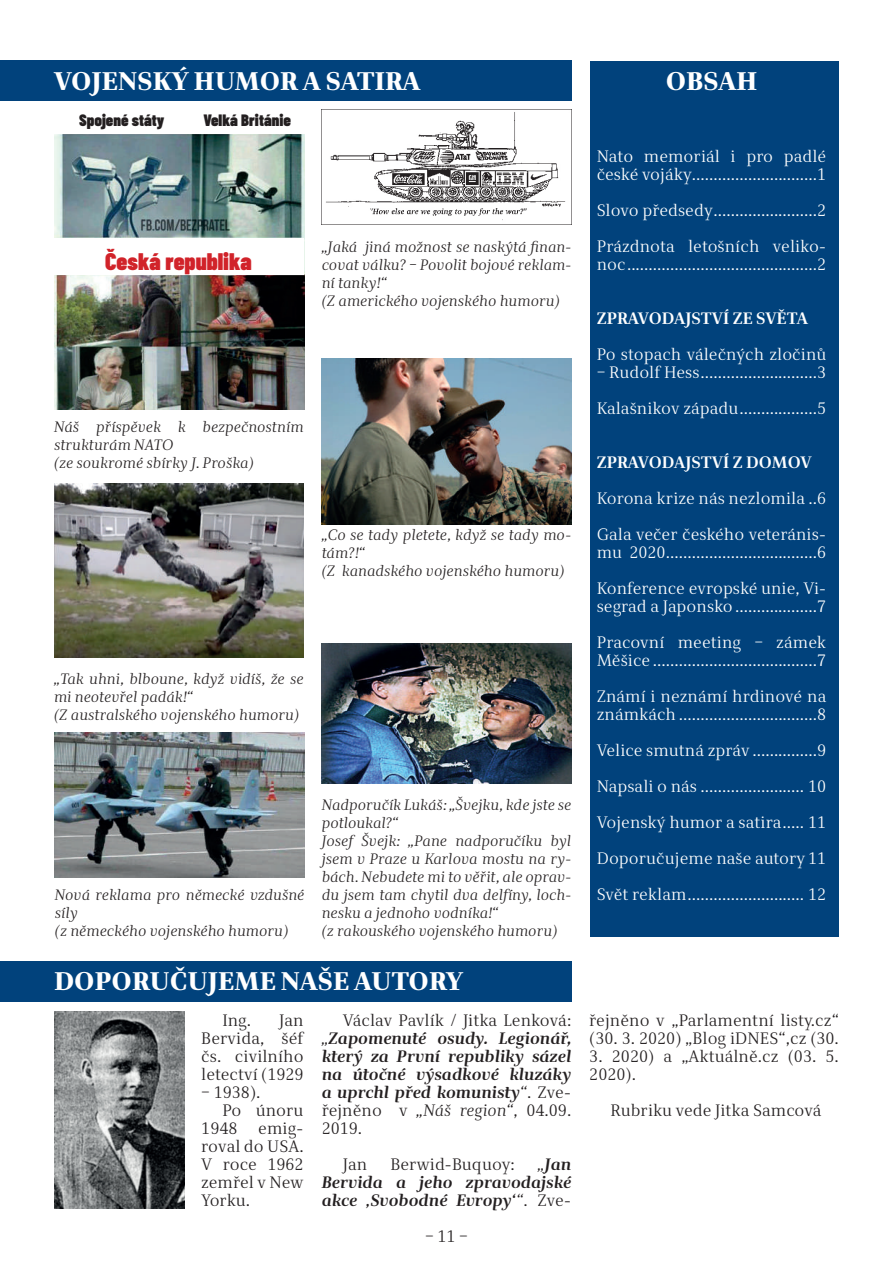
<style>
.page{position:relative;width:893px;height:1263px;background:#fff}
.page>*{position:absolute;margin:0;border:0;box-sizing:border-box;transform-origin:0 0}
.t1{font:800 25.5px "Alfon";color:#fff}
.t2{font:900 24px "Barlow Condensed";color:#d1232a}
.t3{font:16.5px/36px "Alfon";color:#fff}
.t4{font:16.5px/18px "Alfon";color:#231f20;text-align:justify}
.t5{font:italic 700 16.5px/18px "Alfon";color:#231f20;text-align:justify}
.t6{font:700 16.5px "Alfon";color:#fff}
.t7{font:900 16.5px "Barlow Condensed";color:#231f20}
.t8{font:italic 15px/18px "Alfon";color:#231f20}
.s1{font-weight:400;font-style:normal}
.s2{font-weight:400}
</style>
<div class="page">
<div style="left:0;top:961px;width:571px;height:41px;background:#01427c"></div>
<div style="left:0;top:61px;width:571px;height:40px;background:#01427c"></div>
<div style="left:590px;top:61px;width:248px;height:876px;background:#01427c"></div>
<img style="left:55px;top:1012px;width:129px;height:196px">
<img style="left:54px;top:484px;width:250px;height:173px">
<img style="left:322px;top:109px;width:249px;height:111px">
<img style="left:54px;top:134px;width:250px;height:276px">
<div style="left:54px;top:238px;width:249px;height:37px;background:#fff"></div>
<img style="left:322px;top:358px;width:249px;height:166px">
<img style="left:322px;top:643px;width:249px;height:141px">
<img style="left:55px;top:733px;width:249px;height:144px">
<h1 class="t1" style="left:54px;top:66px;width:368px">VOJENSKÝ HUMOR A SATIRA</h1>
<p class="t7" style="left:79px;top:110px;width:87px">Spojené státy</p>
<p class="t7" style="left:203px;top:110px;width:89px">Velká Británie</p>
<h2 class="t2" style="left:105px;top:246px;width:148px">Česká republika</h2>
<p class="t8" style="left:322px;top:238px;width:251px">„Jaká jiná možnost se naskýtá finan&shy;covat válku? – Povolit bojové reklam&shy;ní tanky!“<br>(Z amerického vojenského humoru)</p>
<p class="t8" style="left:54px;top:418px;width:251px">Náš příspěvek k bezpečnostním strukturám NATO<br>(ze soukromé sbírky J. Proška)</p>
<p class="t8" style="left:322px;top:526px;width:251px">„Co se tady pletete, když se tady mo&shy;tám?!“<br>(Z kanadského vojenského humoru)</p>
<p class="t8" style="left:54px;top:670px;width:251px">„Tak uhni, blboune, když vidíš, že se mi neotevřel padák!“<br>(Z australského vojenského humoru)</p>
<p class="t8" style="left:55px;top:886px;width:251px">Nová reklama pro německé vzdušné síly<br>(z německého vojenského humoru)</p>
<p class="t8" style="left:322px;top:796px;width:251px">Nadporučík Lukáš: „Švejku, kde jste se potloukal?“<br>Josef Švejk: „Pane nadporučíku byl jsem v Praze u Karlova mostu na ry&shy;bách. Nebudete mi to věřit, ale oprav&shy;du jsem tam chytil dva delfíny, loch&shy;nesku a jednoho vodníka!“<br>(z rakouského vojenského humoru)</p>
<h1 class="t1" style="left:54px;top:966px;width:411px">DOPORUČUJEME NAŠE AUTORY</h1>
<p class="t4" style="left:223px;top:1012px;width:30px">Ing.</p>
<p class="t5" style="left:322px;top:1012px;width:251px;text-indent:21px"><span class="s1">Václav Pavlík / Jitka Lenková: </span><span class="s2">„</span>Zapomenuté osudy. Legionář, který za První republiky sázel na útočné výsadkové kluzáky a uprchl před komunisty<span class="s2">“</span><span class="s1">. Zve‑ řejněno v</span> <span class="s2">„Náš region“</span><span class="s1">, 04.09.<br>2019.</span></p>
<p class="t4" style="left:343px;top:1156px;width:26px">Jan</p>
<p class="t4" style="left:390px;top:1156px;width:126px">Berwid- Buquoy:</p>
<p class="t4" style="left:201px;top:1012px;width:104px;text-indent:78px">Jan Bervida, šéf čs. civilního letectví (1929</p>
<p class="t4" style="left:201px;top:1084px;width:61px">– 1938).</p>
<p class="t4" style="left:223px;top:1102px;width:83px">Po únoru</p>
<p class="t4" style="left:201px;top:1120px;width:38px">1948</p>
<p class="t4" style="left:201px;top:1120px;width:104px;text-indent:57px">emig‑ roval do USA.<br>V roce 1962 zemřel v New Yorku.</p>
<p class="t5" style="left:322px;top:1156px;width:251px;text-indent:216px"><span class="s2">„</span>Jan Bervida a jeho zpravodajské akce ‚Svobodné Evropy‘<span class="s2">“</span><span class="s1">. Zve‑</span></p>
<p class="t4" style="left:425px;top:1228px;width:44px">– 11 –</p>
<h1 class="t1" style="left:666px;top:66px;width:93px">OBSAH</h1>
<p class="t3" style="left:597px;top:148px;width:231px;line-height:18px">Nato memoriál i pro padlé české vojáky.............................1</p>
<p class="t3" style="left:597px;top:193px;width:231px">Slovo předsedy........................2<br>Prázdnota letošních veliko‑</p>
<p class="t3" style="left:597px;top:247px;width:231px">noc............................................2</p>
<p class="t6" style="left:597px;top:309px;width:213px">ZPRAVODAJSTVÍ ZE SVĚTA</p>
<p class="t3" style="left:597px;top:337px;width:231px">Po stopach válečných zločinů</p>
<p class="t3" style="left:597px;top:355px;width:231px">– Rudolf Hess...........................3<br>Kalašnikov západu..................5</p>
<p class="t6" style="left:597px;top:453px;width:216px">ZPRAVODAJSTVÍ Z DOMOV</p>
<p class="t3" style="left:597px;top:481px;width:231px">Korona krize nás nezlomila ..6<br>Gala večer českého veteránis‑</p>
<p class="t3" style="left:597px;top:535px;width:231px">mu 2020...................................6<br>Konference evropské unie, Vi‑</p>
<p class="t3" style="left:597px;top:589px;width:231px">segrad a Japonsko...................7<br>Pracovní meeting – zámek</p>
<p class="t3" style="left:597px;top:643px;width:231px">Měšice ......................................7<br>Známí i neznámí hrdinové na</p>
<p class="t3" style="left:597px;top:697px;width:231px;text-align:justify">známkách ................................8<br>Velice smutná zpráv ...............9<br>Napsali o nás ........................ 10<br>Vojenský humor a satira..... 11<br>Doporučujeme naše autory 11<br>Svět reklam........................... 12</p>
<p class="t4" style="left:589px;top:1012px;width:251px">řejněno v „Parlamentní listy.cz“ (30. 3. 2020) „Blog iDNES“,cz (30.</p>
<p class="t4" style="left:589px;top:1048px;width:251px">3. 2020) a „Aktuálně.cz (03. 5.<br>2020).</p>
<p class="t4" style="left:611px;top:1102px;width:213px">Rubriku vede Jitka Samcová</p>
</div>
